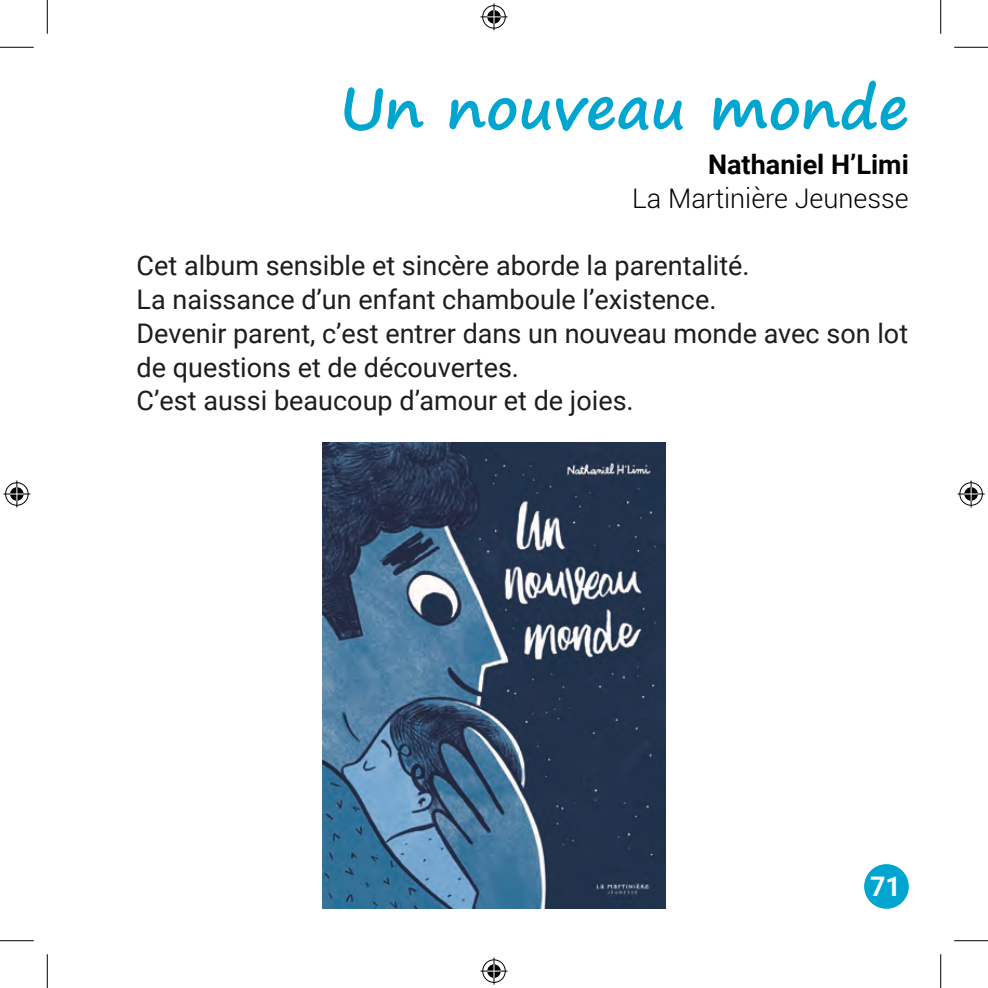
<style>
.page{position:relative;width:988px;height:988px;background:#fff}
.page>*{position:absolute;margin:0;border:0;box-sizing:border-box;transform-origin:0 0}
.t1{font:700 58.5px "Segoe Print";color:#00a6cf}
.t2{font:27px/33.8px "Roboto";color:#1d1d1b}
.t3{font:300 27px "Roboto";color:#020203}
.t4{font:700 27px "Roboto";color:#020203}
.t5{font:700 27px "Roboto";color:#fff}
</style>
<div class="page">
<div style="left:864px;top:864px;width:44px;height:44px;background:#00a6cf;border-radius:50%"></div>
<img style="left:322px;top:442px;width:343px;height:466px">
<hr style="left:0;top:47px;width:34px;height:1px;background:#000">
<hr style="left:954px;top:47px;width:33px;height:1px;background:#000">
<hr style="left:0;top:940px;width:34px;height:1px;background:#000">
<hr style="left:954px;top:940px;width:33px;height:1px;background:#000">
<hr style="left:47px;top:0;width:1px;height:34px;background:#000">
<hr style="left:47px;top:954px;width:1px;height:33px;background:#000">
<hr style="left:940px;top:0;width:1px;height:34px;background:#000">
<hr style="left:940px;top:954px;width:1px;height:33px;background:#000">
<svg style="left:480px;top:3px;width:27px;height:27px"></svg>
<svg style="left:480px;top:957px;width:27px;height:27px"></svg>
<svg style="left:3px;top:480px;width:27px;height:27px"></svg>
<svg style="left:957px;top:480px;width:27px;height:27px"></svg>
<h1 class="t1" style="left:339px;top:55px;width:570px">Un nouveau monde</h1>
<p class="t4" style="left:708px;top:145px;width:202px">Nathaniel H’Limi</p>
<p class="t3" style="left:632px;top:179px;width:278px">La Martinière Jeunesse</p>
<p class="t2" style="left:137px;top:248px;width:773px">Cet album sensible et sincère aborde la parentalité.<br>La naissance d’un enfant chamboule l’existence.<br>Devenir parent, c’est entrer dans un nouveau monde avec son lot de questions et de découvertes.<br>C’est aussi beaucoup d’amour et de joies.</p>
<p class="t5" style="left:870px;top:867px;width:32px">71</p>
</div>
